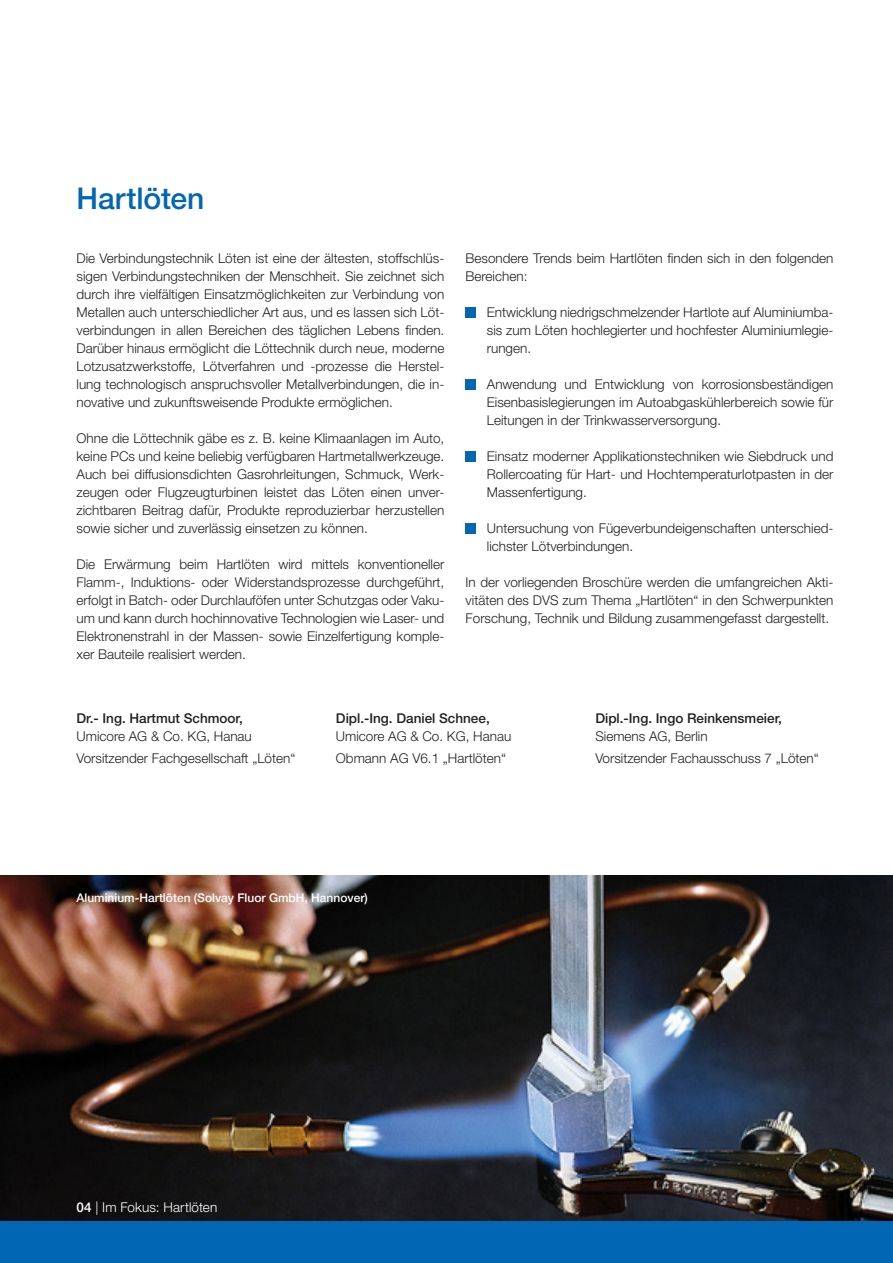
<style>
.page{position:relative;width:893px;height:1263px;background:#fff}
.page>*{position:absolute;margin:0;border:0;box-sizing:border-box;transform-origin:0 0}
.t1{font:500 30px "Helvetica Neue LT Std";letter-spacing:-.005em;color:#0166b3}
.t2{font:300 13.5px/18px "Helvetica Neue LT Pro";color:#231f20;text-align:justify}
.t3{font:500 13.5px "Helvetica Neue LT Std";color:#231f20}
.t4{font:300 13.5px "Helvetica Neue LT Pro";letter-spacing:.01em;color:#fff}
.t5{font:500 12px "Helvetica Neue LT Std";color:#fff}
.s1{font-family:"Helvetica Neue LT Std";font-weight:500}
</style>
<div class="page">
<div style="left:0;top:1220px;width:893px;height:43px;background:#0166b3"></div>
<div style="left:466px;top:307px;width:10px;height:10px;background:#0166b3"></div>
<div style="left:466px;top:379px;width:10px;height:10px;background:#0166b3"></div>
<div style="left:466px;top:451px;width:10px;height:10px;background:#0166b3"></div>
<div style="left:466px;top:523px;width:10px;height:10px;background:#0166b3"></div>
<img style="left:0;top:875px;width:893px;height:345px">
<h1 class="t1" style="left:77px;top:181px;width:129px">Hartlöten</h1>
<p class="t2" style="left:77px;top:249px;width:369px">Die Verbindungstechnik Löten ist eine der ältesten, stoffschlüs&shy;sigen Verbindungstechniken der Menschheit. Sie zeichnet sich durch ihre vielfältigen Einsatzmöglichkeiten zur Verbindung von Metallen auch unterschiedlicher Art aus, und es lassen sich Löt&shy;verbindungen in allen Bereichen des täglichen Lebens finden.<br>Darüber hinaus ermöglicht die Löttechnik durch neue, moderne Lotzusatzwerkstoffe, Lötverfahren und -prozesse die Herstel&shy;lung technologisch anspruchsvoller Metallverbindungen, die in&shy;novative und zukunftsweisende Produkte ermöglichen.</p>
<p class="t2" style="left:77px;top:429px;width:369px">Ohne die Löttechnik gäbe es z. B. keine Klimaanlagen im Auto, keine PCs und keine beliebig verfügbaren Hartmetallwerkzeuge.<br>Auch bei diffusionsdichten Gasrohrleitungen, Schmuck, Werk&shy;zeugen oder Flugzeugturbinen leistet das Löten einen unver&shy;zichtbaren Beitrag dafür, Produkte reproduzierbar herzustellen sowie sicher und zuverlässig einsetzen zu können.</p>
<p class="t2" style="left:77px;top:555px;width:369px">Die Erwärmung beim Hartlöten wird mittels konventioneller Flamm-, Induktions- oder Widerstandsprozesse durchgeführt, erfolgt in Batch- oder Durchlauföfen unter Schutzgas oder Vaku&shy;um und kann durch hochinnovative Technologien wie Laser- und Elektronenstrahl in der Massen- sowie Einzelfertigung komple&shy;xer Bauteile realisiert werden.</p>
<p class="t2" style="left:466px;top:249px;width:369px">Besondere Trends beim Hartlöten finden sich in den folgenden<br>Bereichen:</p>
<p class="t2" style="left:487px;top:303px;width:348px">Entwicklung niedrigschmelzender Hartlote auf Aluminiumba&shy;sis zum Löten hochlegierter und hochfester Aluminiumlegie&shy;rungen.</p>
<p class="t2" style="left:487px;top:375px;width:348px">Anwendung und Entwicklung von korrosionsbeständigen Eisenbasislegierungen im Autoabgaskühlerbereich sowie für Leitungen in der Trinkwasserversorgung.</p>
<p class="t2" style="left:487px;top:447px;width:348px">Einsatz moderner Applikationstechniken wie Siebdruck und Rollercoating für Hart- und Hochtemperaturlotpasten in der Massenfertigung.</p>
<p class="t2" style="left:487px;top:519px;width:348px">Untersuchung von Fügeverbundeigenschaften unterschied&shy;lichster Lötverbindungen.</p>
<p class="t2" style="left:466px;top:573px;width:369px">In der vorliegenden Broschüre werden die umfangreichen Akti&shy;vitäten des DVS zum Thema „Hartlöten“ in den Schwerpunkten Forschung, Technik und Bildung zusammengefasst dargestellt.</p>
<p class="t3" style="left:77px;top:710px;width:168px">Dr.- Ing. Hartmut Schmoor,</p>
<p class="t2" style="left:77px;top:725px;width:220px;line-height:22.2px">Umicore AG &amp; Co. KG, Hanau<br>Vorsitzender Fachgesellschaft „Löten“</p>
<p class="t3" style="left:336px;top:710px;width:155px">Dipl.-Ing. Daniel Schnee,</p>
<p class="t2" style="left:336px;top:725px;width:177px;line-height:22.2px">Umicore AG &amp; Co. KG, Hanau<br>Obmann AG V6.1 „Hartlöten“</p>
<p class="t5" style="left:77px;top:890px;width:293px">Aluminium-Hartlöten (Solvay Fluor GmbH, Hannover)</p>
<p class="t3" style="left:595px;top:710px;width:188px">Dipl.-Ing. Ingo Reinkensmeier,</p>
<p class="t2" style="left:595px;top:725px;width:225px;line-height:22.2px">Siemens AG, Berlin<br>Vorsitzender Fachausschuss 7 „Löten“</p>
<p class="t4" style="left:77px;top:1199px;width:142px"><span class="s1">04</span> | Im Fokus: Hartlöten</p>
</div>
